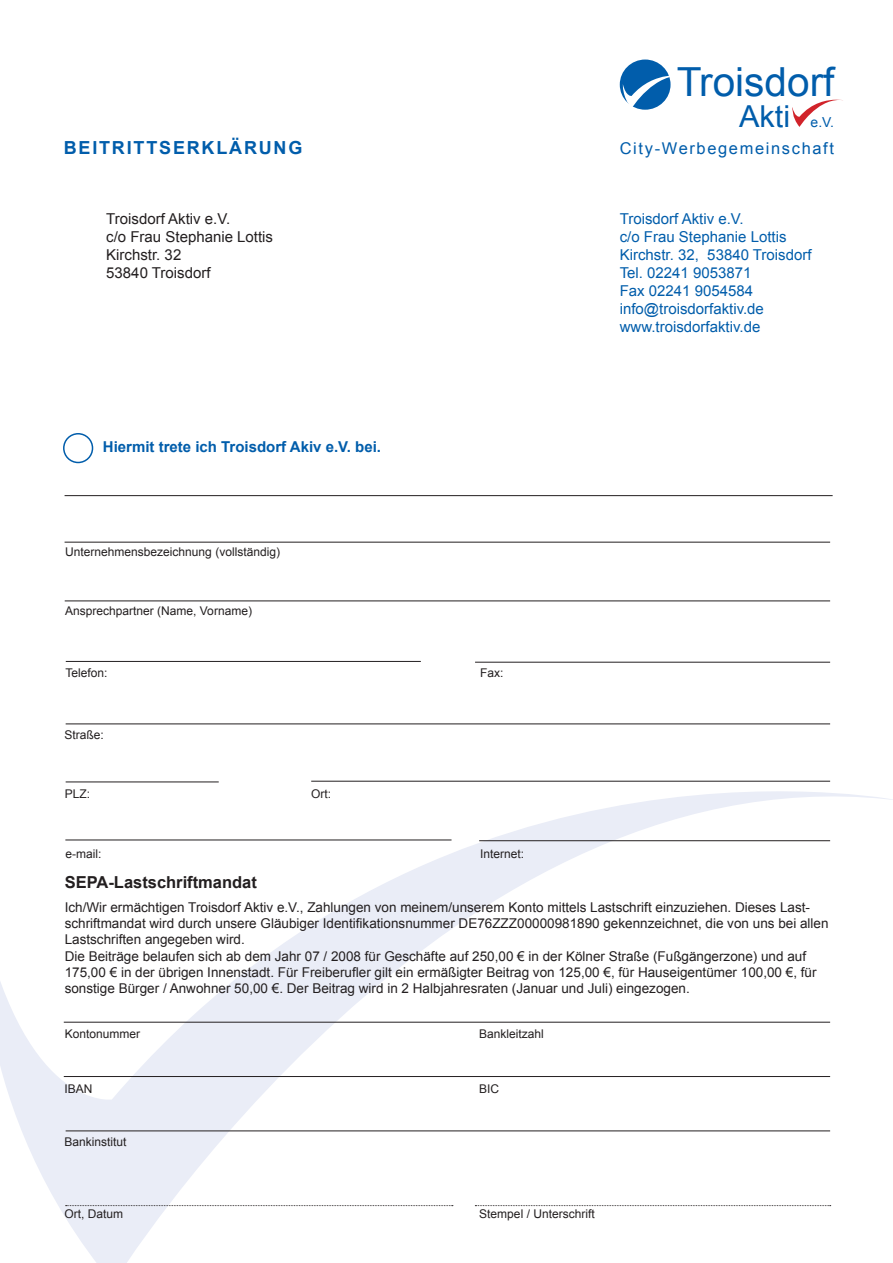
<style>
.page{position:relative;width:893px;height:1263px;background:#fff}
.page>*{position:absolute;margin:0;border:0;box-sizing:border-box;transform-origin:0 0}
.t1{font:40.05px "Arial";color:#015dab}
.t2{font:30.3px "Arial";color:#015dab}
.t3{font:700 18px "Arial";letter-spacing:.1em;color:#015dab}
.t4{font:700 16.5px "Arial";color:#231f20}
.t5{font:16.2px "Arial";letter-spacing:.1em;color:#015dab}
.t6{font:15px/18px "Arial";color:#015dab}
.t7{font:15px/18px "Arial";color:#231f20}
.t8{font:700 15px "Arial";color:#015dab}
.t9{font:13.5px/16.2px "Arial";color:#231f20}
.t10{font:12px "Arial";color:#231f20}
.s1{font-size:13.8px}
</style>
<div class="page">
<svg style="left:0;top:723px;width:893px;height:540px"></svg>
<hr style="left:65px;top:495px;width:768px;height:1px;background:#231f20">
<div style="left:620px;top:60px;width:51px;height:50px;background:#015dab;border-radius:50%"></div>
<svg style="left:792px;top:100px;width:51px;height:27px"></svg>
<svg style="left:622px;top:69px;width:49px;height:39px"></svg>
<hr style="left:65px;top:542px;width:765px;height:1px;background:#231f20">
<hr style="left:64px;top:1076px;width:766px;height:1px;background:#231f20">
<hr style="left:66px;top:1130px;width:764px;height:1px;background:#231f20">
<svg style="left:66px;top:1205px;width:387px;height:1px"></svg>
<svg style="left:475px;top:1205px;width:356px;height:1px"></svg>
<hr style="left:64px;top:1022px;width:766px;height:1px;background:#231f20">
<hr style="left:65px;top:600px;width:765px;height:1px;background:#231f20">
<hr style="left:66px;top:661px;width:355px;height:1px;background:#231f20">
<hr style="left:475px;top:662px;width:355px;height:1px;background:#231f20">
<hr style="left:66px;top:781px;width:153px;height:1px;background:#231f20">
<hr style="left:311px;top:781px;width:519px;height:1px;background:#231f20">
<hr style="left:65px;top:839px;width:386px;height:1px;background:#231f20">
<hr style="left:479px;top:840px;width:351px;height:1px;background:#231f20">
<hr style="left:66px;top:723px;width:764px;height:1px;background:#231f20">
<div style="left:63px;top:433px;width:30px;height:30px;border:2px solid #015dab;border-radius:50%"></div>
<h3 class="t3" style="left:64px;top:136px;width:240px">BEITRITTSERKLÄRUNG</h3>
<p class="t7" style="left:106px;top:209px;width:168px">Troisdorf Aktiv e.V.<br>c/o Frau Stephanie Lottis<br>Kirchstr. 32<br>53840 Troisdorf</p>
<p class="t8" style="left:103px;top:437px;width:280px">Hiermit trete ich Troisdorf Akiv e.V. bei.</p>
<p class="t10" style="left:65px;top:544px;width:216px">Unternehmensbezeichnung (vollständig)</p>
<p class="t10" style="left:65px;top:603px;width:188px">Ansprechpartner (Name, Vorname)</p>
<p class="t10" style="left:65px;top:665px;width:44px">Telefon:</p>
<p class="t10" style="left:480px;top:665px;width:25px">Fax:</p>
<p class="t10" style="left:65px;top:727px;width:41px">Straße:</p>
<p class="t10" style="left:65px;top:786px;width:27px">PLZ:</p>
<p class="t10" style="left:311px;top:786px;width:22px">Ort:</p>
<p class="t10" style="left:65px;top:846px;width:38px">e-mail:</p>
<p class="t10" style="left:480px;top:846px;width:46px">Internet:</p>
<h1 class="t1" style="left:677px;top:56px;width:159px">Troisdorf</h1>
<h2 class="t2" style="left:739px;top:97px;width:96px">Akti <span class="s1">e.V.</span></h2>
<p class="t5" style="left:620px;top:137px;width:216px">City-Werbegemeinschaft</p>
<p class="t6" style="left:620px;top:209px;width:193px">Troisdorf Aktiv e.V.<br>c/o Frau Stephanie Lottis<br>Kirchstr. 32, 53840 Troisdorf<br>Tel. 02241 9053871<br>Fax 02241 9054584 info@troisdorfaktiv.de www.troisdorfaktiv.de</p>
<p class="t4" style="left:65px;top:871px;width:194px">SEPA-Lastschriftmandat</p>
<p class="t9" style="left:65px;top:899px;width:765px">Ich/Wir ermächtigen Troisdorf Aktiv e.V., Zahlungen von meinem/unserem Konto mittels Lastschrift einzuziehen. Dieses Last&shy;schriftmandat wird durch unsere Gläubiger Identifikationsnummer DE76ZZZ00000981890 gekennzeichnet, die von uns bei allen Lastschriften angegeben wird.<br>Die Beiträge belaufen sich ab dem Jahr 07 / 2008 für Geschäfte auf 250,00 € in der Kölner Straße (Fußgängerzone) und auf 175,00 € in der übrigen Innenstadt. Für Freiberufler gilt ein ermäßigter Beitrag von 125,00 €, für Hauseigentümer 100,00 €, für sonstige Bürger / Anwohner 50,00 €. Der Beitrag wird in 2 Halbjahresraten (Januar und Juli) eingezogen.</p>
<p class="t10" style="left:65px;top:1025px;width:77px">Kontonummer</p>
<p class="t10" style="left:65px;top:1080px;width:30px">IBAN</p>
<p class="t10" style="left:65px;top:1134px;width:64px">Bankinstitut</p>
<p class="t10" style="left:479px;top:1025px;width:66px">Bankleitzahl</p>
<p class="t10" style="left:479px;top:1080px;width:22px">BIC</p>
<p class="t10" style="left:65px;top:1206px;width:60px">Ort, Datum</p>
<p class="t10" style="left:479px;top:1206px;width:117px">Stempel / Unterschrift</p>
</div>
